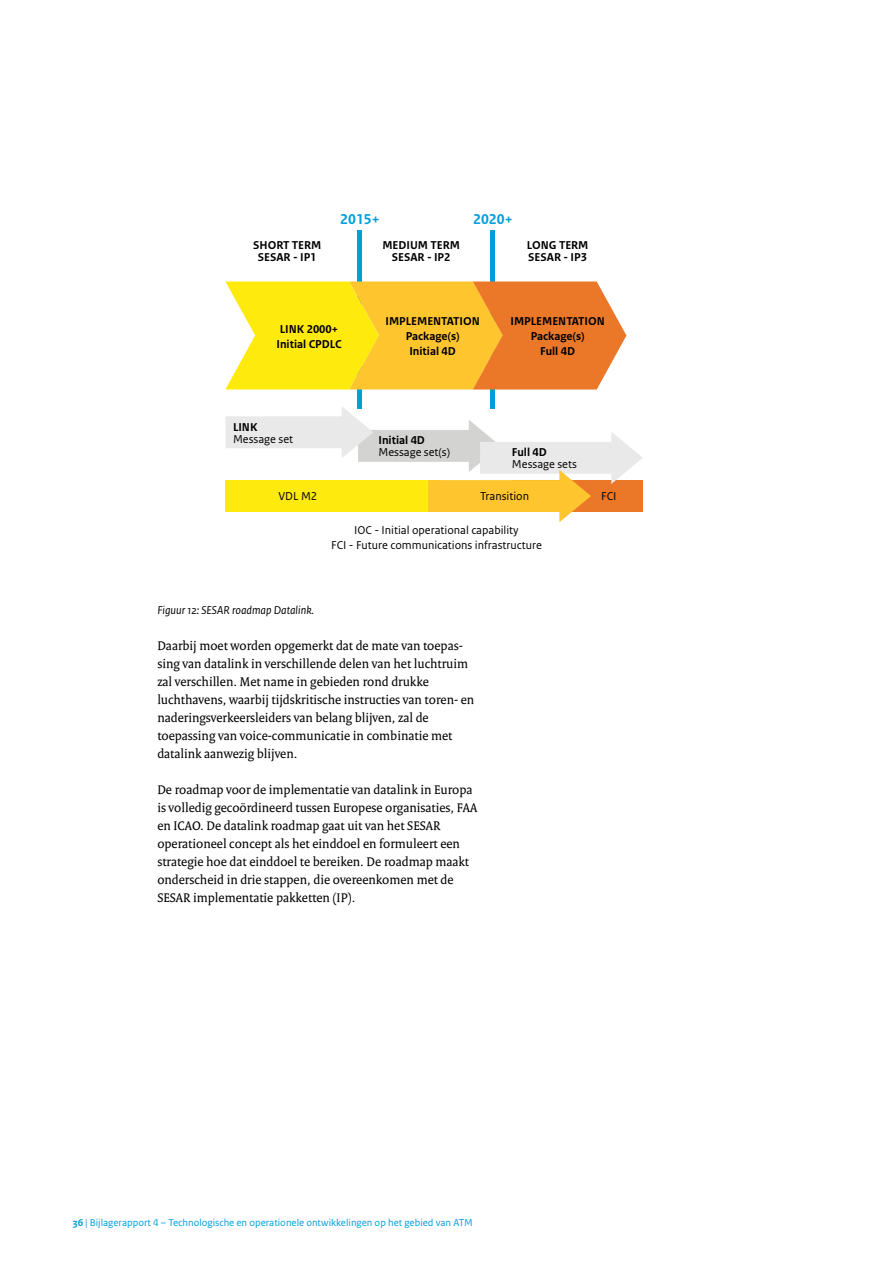
<style>
.page{position:relative;width:893px;height:1263px;background:#fff}
.page>*{position:absolute;margin:0;border:0;box-sizing:border-box;transform-origin:0 0}
.t1{font:700 15px "Rijksoverheid Sans Text";color:#009ede}
.t2{font:13.5px/18px "Rijksoverheid Serif";color:#000}
.t3{font:700 12px/15px "Rijksoverheid Sans Text";color:#000;text-align:center}
.t4{font:12px/15px "Rijksoverheid Sans Text";color:#000;text-align:center}
.t5{font:italic 12px "Rijksoverheid Sans Text";color:#000}
.t6{font:10.5px "Rijksoverheid Sans Text";color:#009ede}
.s1{font-weight:700}
</style>
<div class="page">
<hr style="left:358px;top:230px;width:4px;height:179px;background:#009ede">
<hr style="left:491px;top:230px;width:4px;height:179px;background:#009ede">
<svg style="left:225px;top:281px;width:401px;height:108px;background:#f8bd33"></svg>
<svg style="left:225px;top:406px;width:418px;height:116px"></svg>
<p class="t1" style="left:340px;top:211px;width:41px">2015+</p>
<p class="t1" style="left:473px;top:211px;width:41px">2020+</p>
<p class="t3" style="left:253px;top:240px;width:70px;line-height:12px">SHORT TERM<br>SESAR - IP1</p>
<p class="t3" style="left:382px;top:240px;width:79px;line-height:12px">MEDIUM TERM<br>SESAR - IP2</p>
<p class="t3" style="left:527px;top:240px;width:63px;line-height:12px;text-align:left">LONG TERM<br>SESAR - IP3</p>
<p class="t3" style="left:276px;top:322px;width:67px;text-align:left">LINK 2000+<br>Initial CPDLC</p>
<p class="t3" style="left:233px;top:419px;width:26px">LINK</p>
<p class="t4" style="left:233px;top:431px;width:62px">Message set</p>
<p class="t4" style="left:279px;top:488px;width:40px">VDL M2</p>
<p class="t3" style="left:385px;top:314px;width:96px">IMPLEMENTATION<br>Package(s)<br>Initial 4D</p>
<p class="t3" style="left:510px;top:314px;width:96px">IMPLEMENTATION<br>Package(s)<br>Full 4D</p>
<p class="t3" style="left:378px;top:433px;width:48px">Initial 4D</p>
<p class="t4" style="left:378px;top:445px;width:73px">Message set(s)</p>
<p class="t3" style="left:512px;top:445px;width:36px">Full 4D</p>
<p class="t4" style="left:512px;top:457px;width:66px">Message sets</p>
<p class="t4" style="left:480px;top:488px;width:51px">Transition</p>
<p class="t4" style="left:601px;top:488px;width:17px">FCI</p>
<p class="t4" style="left:331px;top:522px;width:212px">IOC - Initial operational capability<br>FCI - Future communications infrastructure</p>
<p class="t5" style="left:157px;top:603px;width:158px">Figuur 12: SESAR roadmap Datalink.</p>
<p class="t2" style="left:157px;top:636px;width:319px">Daarbij moet worden opgemerkt dat de mate van toepas&shy;sing van datalink in verschillende delen van het luchtruim zal verschillen. Met name in gebieden rond drukke luchthavens, waarbij tijdskritische instructies van toren- en naderingsverkeersleiders van belang blijven, zal de toepassing van voice-communicatie in combinatie met datalink aanwezig blijven.</p>
<p class="t2" style="left:157px;top:780px;width:322px">De roadmap voor de implementatie van datalink in Europa is volledig gecoördineerd tussen Europese organisaties, FAA en ICAO. De datalink roadmap gaat uit van het SESAR operationeel concept als het einddoel en formuleert een strategie hoe dat einddoel te bereiken. De roadmap maakt onderscheid in drie stappen, die overeenkomen met de SESAR implementatie pakketten (IP).</p>
<p class="t6" style="left:73px;top:1216px;width:401px"><span class="s1">36</span> | Bijlagerapport 4 – Technologische en operationele ontwikkelingen op het gebied van ATM</p>
</div>
